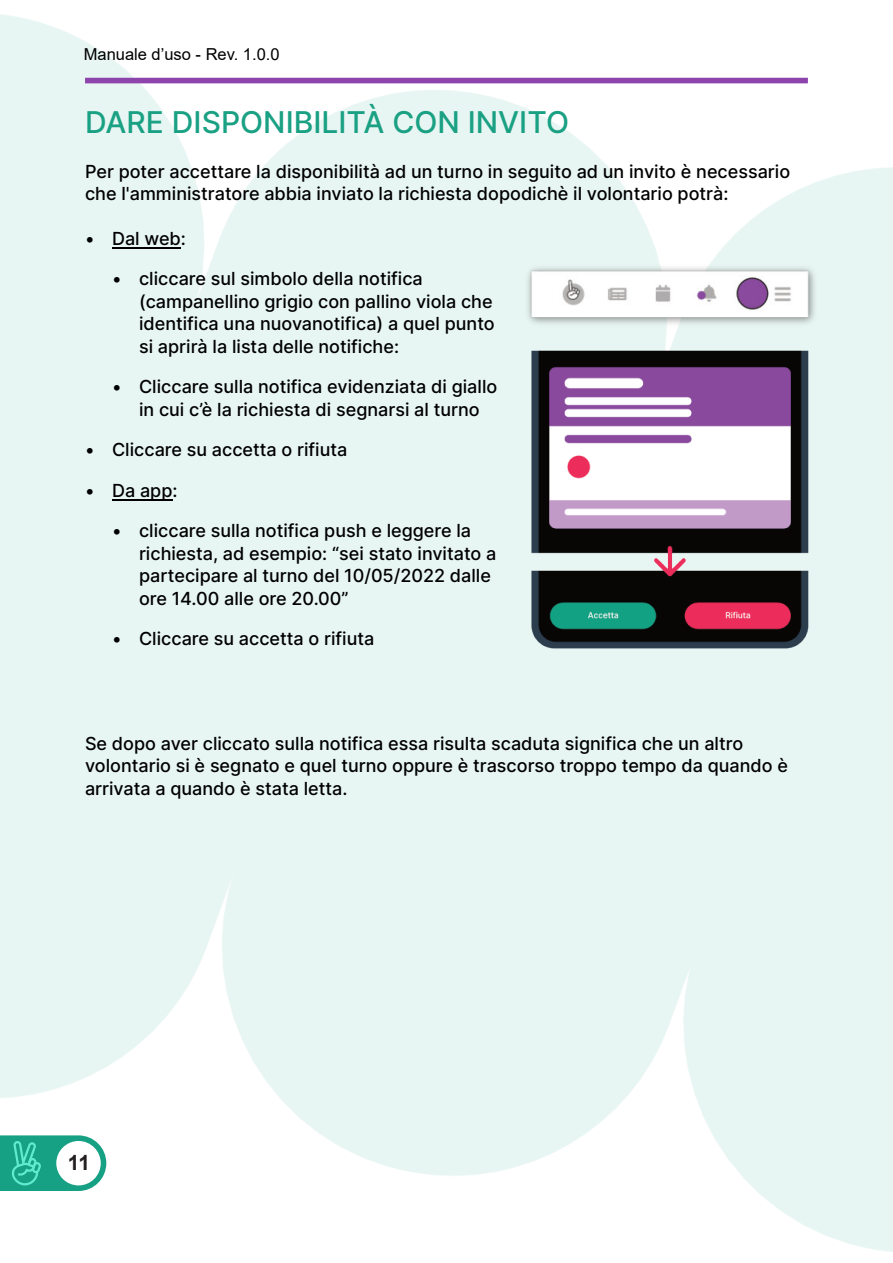
<style>
.page{position:relative;width:893px;height:1263px;background:#fff}
.page>*{position:absolute;margin:0;border:0;box-sizing:border-box;transform-origin:0 0}
.t1{font:500 30px "Inter";color:#1aa083}
.t2{font:700 21px "Arial";color:#231f20}
.t3{font:500 18px/22.5px "Inter";color:#000}
.t4{font:16.5px "Arial";color:#000}
</style>
<div class="page">
<img style="left:0;top:14px;width:893px;height:1238px">
<svg style="left:0;top:1135px;width:106px;height:56px"></svg>
<div style="left:85px;top:78px;width:723px;height:5px;background:#8e44ad"></div>
<img style="left:531px;top:350px;width:277px;height:299px">
<img style="left:523px;top:263px;width:295px;height:64px">
<hr style="left:112px;top:248px;width:69px;height:1px;background:#000">
<hr style="left:112px;top:500px;width:61px;height:1px;background:#000">
<p class="t4" style="left:84px;top:48px;width:197px">Manuale d’uso - Rev. 1.0.0</p>
<h1 class="t1" style="left:85px;top:104px;width:485px">DARE DISPONIBILITÀ CON INVITO</h1>
<p class="t3" style="left:85px;top:160px;width:707px">Per poter accettare la disponibilità ad un turno in seguito ad un invito è necessario che l'amministratore abbia inviato la richiesta dopodichè il volontario potrà:</p>
<p class="t3" style="left:85px;top:227px;width:102px">• Dal web:</p>
<p class="t3" style="left:139px;top:268px;width:357px;text-indent:-27px">• cliccare sul simbolo della notifica (campanellino grigio con pallino viola che identifica una nuovanotifica) a quel punto si aprirà la lista delle notifiche:</p>
<p class="t3" style="left:112px;top:376px;width:387px;text-align:center">• Cliccare sulla notifica evidenziata di giallo in cui c’è la richiesta di segnarsi al turno</p>
<p class="t3" style="left:85px;top:439px;width:264px">• Cliccare su accetta o rifiuta</p>
<p class="t3" style="left:85px;top:479px;width:94px">• Da app:</p>
<p class="t3" style="left:139px;top:520px;width:359px;text-indent:-27px">• cliccare sulla notifica push e leggere la richiesta, ad esempio: “sei stato invitato a partecipare al turno del 10/05/2022 dalle ore 14.00 alle ore 20.00”</p>
<p class="t3" style="left:112px;top:628px;width:264px">• Cliccare su accetta o rifiuta</p>
<p class="t3" style="left:85px;top:732px;width:704px">Se dopo aver cliccato sulla notifica essa risulta scaduta significa che un altro volontario si è segnato e quel turno oppure è trascorso troppo tempo da quando è arrivata a quando è stata letta.</p>
<p class="t2" style="left:68px;top:1155px;width:24px">11</p>
</div>
